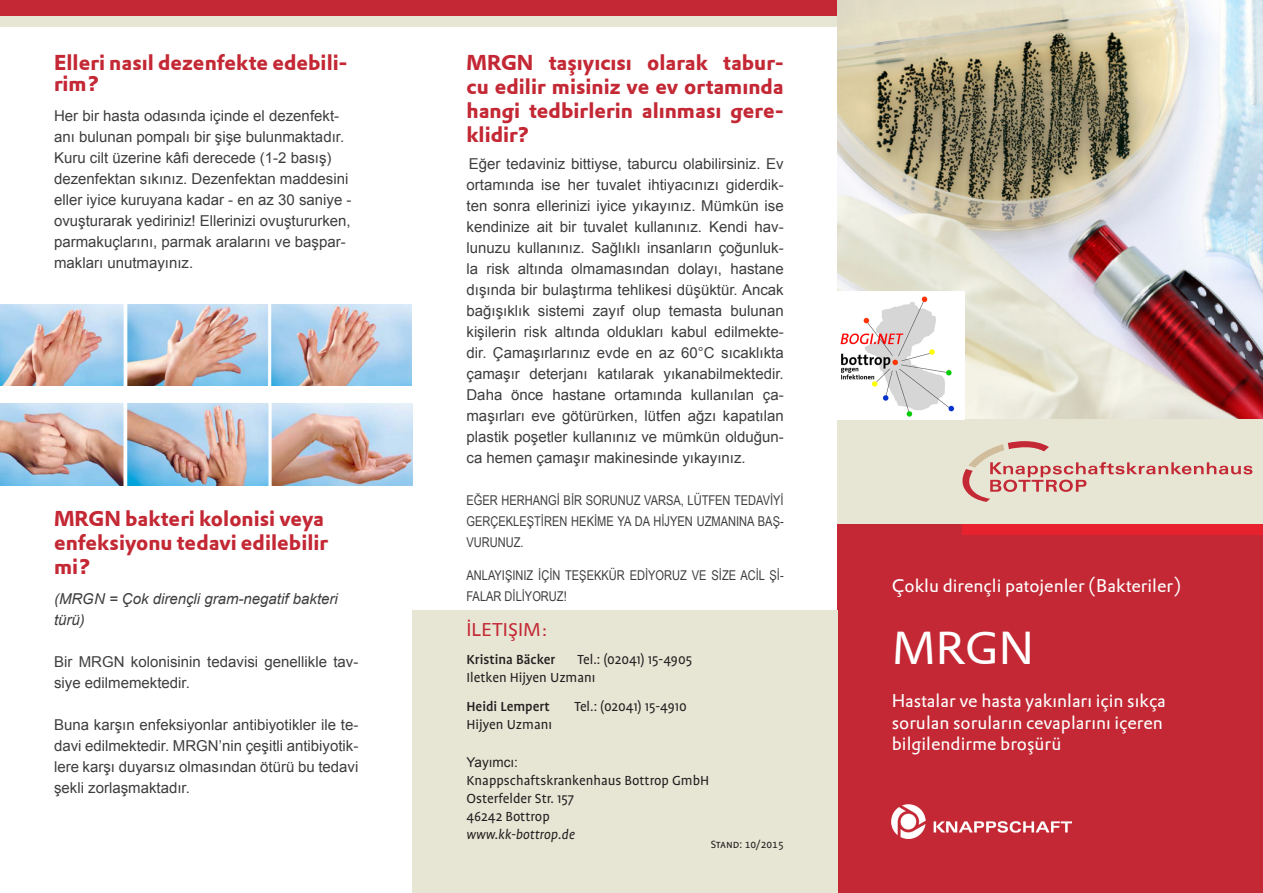
<style>
.page{position:relative;width:1263px;height:893px;background:#fff}
.page>*{position:absolute;margin:0;border:0;box-sizing:border-box;transform-origin:0 0}
.t1{font:45px "DTL Prokyon T";color:#fff}
.t2{font:21px/24px "DTL Prokyon T Bold";color:#c32834}
.t3{font:18px "DTL Prokyon T";color:#fff}
.t4{font:18px "DTL Prokyon T";color:#c32834}
.t5{font:15px/21px "Arial";color:#3e3e3f}
.t6{font:15px "Profile";color:#231f20}
.t7{font:italic 15px/21px "Arial";color:#3e3e3f}
.t8{font:500 15px "Profile";color:#231f20}
.t9{font:italic 15px "Profile";color:#231f20}
.t10{font:13.5px/21px "Arial Narrow";color:#3e3e3f;text-align:justify}
.t11{font:13.5px "Arial";color:#231f20}
.Bildunterschrift{font:12px "Profile SC";color:#231f20}
</style>
<div class="page">
<div style="left:0;top:0;width:838px;height:16px;background:#c32834"></div>
<div style="left:0;top:16px;width:838px;height:11px;background:#e7e5d4"></div>
<div style="left:838px;top:524px;width:425px;height:369px;background:#c32834"></div>
<div style="left:838px;top:419px;width:425px;height:105px;background:#e7e5d4"></div>
<div style="left:962px;top:524px;width:301px;height:11px;background:#e8212f"></div>
<div style="left:412px;top:610px;width:426px;height:283px;background:#e7e5d4"></div>
<img style="left:892px;top:804px;width:180px;height:35px">
<svg style="left:962px;top:441px;width:290px;height:61px"></svg>
<img style="left:838px;top:0;width:425px;height:418px">
<img style="left:838px;top:292px;width:126px;height:126px">
<img style="left:0;top:304px;width:412px;height:82px">
<img style="left:0;top:404px;width:412px;height:81px">
<p class="t2" style="left:54px;top:52px;width:295px;line-height:21px">Elleri nasıl dezenfekte edebili&shy;rim?</p>
<p class="t5" style="left:54px;top:105px;width:299px">Her bir hasta odasında içinde el dezenfekt&shy;anı bulunan pompalı bir şişe bulunmaktadır.<br>Kuru cilt üzerine kâfi derecede (1-2 basış) dezenfektan sıkınız. Dezenfektan maddesini eller iyice kuruyana kadar - en az 30 saniye - ovuşturarak yediriniz! Ellerinizi ovuştururken, parmakuçlarını, parmak aralarını ve başpar&shy;makları unutmayınız.</p>
<p class="t2" style="left:54px;top:506px;width:276px">MRGN bakteri kolonisi veya enfeksiyonu tedavi edilebilir mi?</p>
<p class="t7" style="left:54px;top:588px;width:285px">(MRGN = Çok dirençli gram-negatif bakteri türü)</p>
<p class="t5" style="left:54px;top:651px;width:306px">Bir MRGN kolonisinin tedavisi genellikle tav&shy;siye edilmemektedir.</p>
<p class="t5" style="left:54px;top:714px;width:306px;text-align:justify">Buna karşın enfeksiyonlar antibiyotikler ile te&shy;davi edilmektedir. MRGN’nin çeşitli antibiyotik&shy;lere karşı duyarsız olmasından ötürü bu tedavi şekli zorlaşmaktadır.</p>
<p class="t2" style="left:466px;top:50px;width:319px;text-align:justify">MRGN taşıyıcısı olarak tabur&shy;cu edilir misiniz ve ev ortamında hangi tedbirlerin alınması gere&shy;klidir?</p>
<p class="t5" style="left:466px;top:153px;width:319px;text-align:justify">Eğer tedaviniz bittiyse, taburcu olabilirsiniz. Ev ortamında ise her tuvalet ihtiyacınızı giderdik&shy;ten sonra ellerinizi iyice yıkayınız. Mümkün ise kendinize ait bir tuvalet kullanınız. Kendi hav&shy;lunuzu kullanınız. Sağlıklı insanların çoğunluk&shy;la risk altında olmamasından dolayı, hastane dışında bir bulaştırma tehlikesi düşüktür. Ancak bağışıklık sistemi zayıf olup temasta bulunan kişilerin risk altında oldukları kabul edilmekte&shy;dir. Çamaşırlarınız evde en az 60°C sıcaklıkta çamaşır deterjanı katılarak yıkanabilmektedir.<br>Daha önce hastane ortamında kullanılan ça&shy;maşırları eve götürürken, lütfen ağzı kapatılan plastik poşetler kullanınız ve mümkün olduğun&shy;ca hemen çamaşır makinesinde yıkayınız.</p>
<p class="t10" style="left:466px;top:489px;width:319px">EĞER HERHANGİ BİR SORUNUZ VARSA, LÜTFEN TEDAVİYİ GERÇEKLEŞTİREN HEKİME YA DA HİJYEN UZMANINA BAŞ-VURUNUZ.</p>
<p class="t10" style="left:466px;top:564px;width:319px">ANLAYIŞINIZ İÇİN TEŞEKKÜR EDİYORUZ VE SİZE ACİL Şİ-<br>FALAR DİLİYORUZ!</p>
<p class="t4" style="left:466px;top:617px;width:83px">İLETIŞIM:</p>
<p class="t8" style="left:466px;top:652px;width:90px">Kristina Bäcker</p>
<p class="t6" style="left:578px;top:652px;width:116px">Tel.: (02041) 15-4905</p>
<p class="t6" style="left:466px;top:670px;width:131px">Iletken Hijyen Uzmanı</p>
<p class="t8" style="left:466px;top:699px;width:85px">Heidi Lempert</p>
<p class="t6" style="left:574px;top:699px;width:114px">Tel.: (02041) 15-4910</p>
<p class="t6" style="left:466px;top:717px;width:87px">Hijyen Uzmanı</p>
<p class="t11" style="left:466px;top:753px;width:53px">Yayımcı:</p>
<p class="t6" style="left:466px;top:773px;width:244px">Knappschaftskrankenhaus Bottrop GmbH</p>
<p class="t6" style="left:466px;top:791px;width:109px">Osterfelder Str. 157</p>
<p class="t6" style="left:466px;top:809px;width:85px">46242 Bottrop</p>
<p class="t9" style="left:466px;top:827px;width:110px">www.kk-bottrop.de</p>
<p class="Bildunterschrift" style="left:711px;top:838px;width:74px">Stand: 10/2015</p>
<p class="t3" style="left:892px;top:573px;width:291px">Çoklu dirençli patojenler (Bakteriler)</p>
<p class="t1" style="left:892px;top:618px;width:144px">MRGN</p>
<p class="t3" style="left:892px;top:689px;width:276px">Hastalar ve hasta yakınları için sıkça</p>
<p class="t3" style="left:892px;top:710px;width:273px">sorulan soruların cevaplarını içeren</p>
<p class="t3" style="left:892px;top:732px;width:171px">bilgilendirme broşürü</p>
</div>
